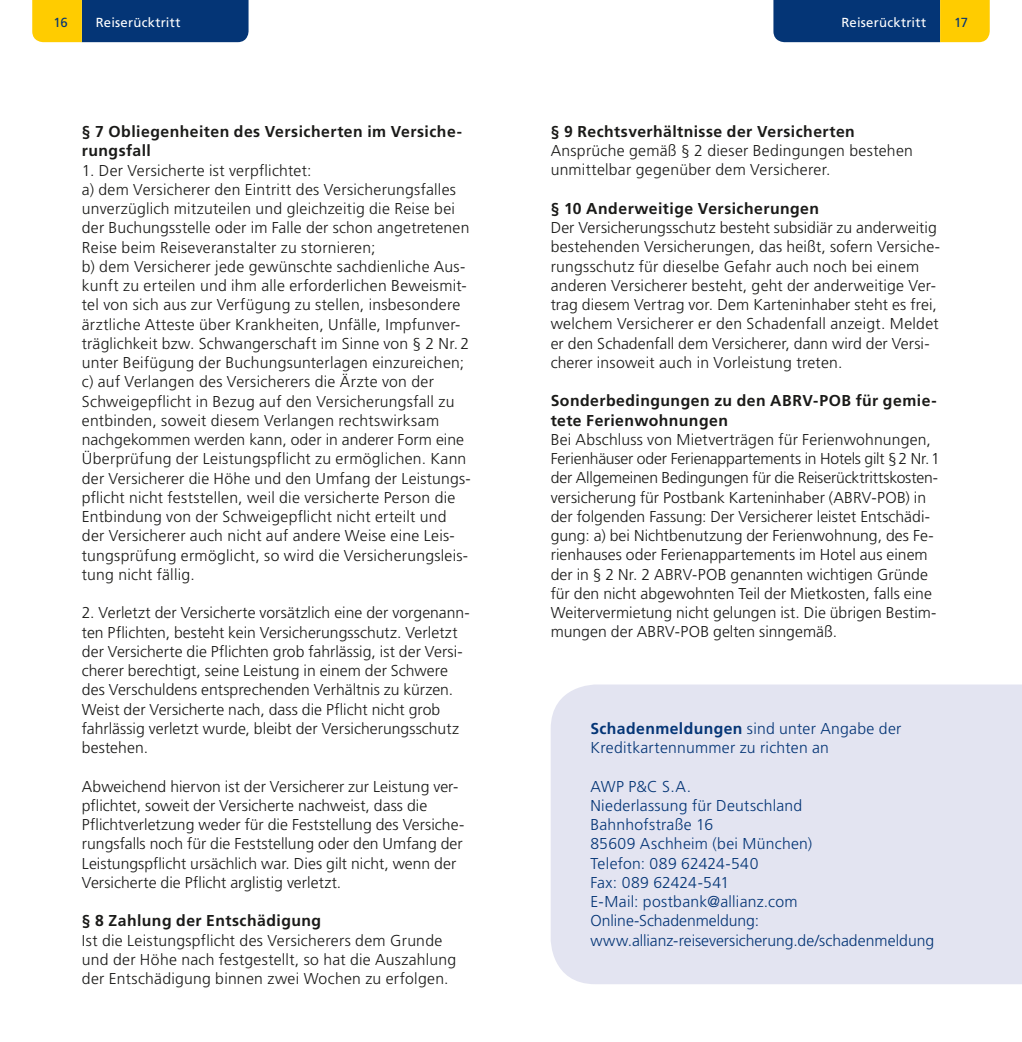
<style>
.page{position:relative;width:1022px;height:1042px;background:#fff}
.page>*{position:absolute;margin:0;border:0;box-sizing:border-box;transform-origin:0 0}
.t1{font:300 15.75px/19.2px "Frutiger LT Std";letter-spacing:.01em;color:#1a1a18}
.t2{font:300 15.75px/19.2px "Frutiger LT Std";letter-spacing:.015em;color:#043576}
.t3{font:700 15.75px/19.2px "Frutiger LT Std";letter-spacing:.03em;color:#1a1a18}
.t4{font:13.12px "Frutiger LT Std";letter-spacing:.015em;color:#fff}
.t5{font:13.12px "Frutiger LT Std";color:#043576}
.s1{font-weight:700}
</style>
<div class="page">
<svg style="left:32px;top:0;width:217px;height:42px;background:#3e585c"></svg>
<svg style="left:773px;top:0;width:217px;height:42px;background:#3e585c"></svg>
<div style="left:551px;top:684px;width:471px;height:300px;background:#e3e4f1"></div>
<p class="t5" style="left:54px;top:15px;width:16px">16</p>
<p class="t4" style="left:96px;top:15px;width:86px">Reiserücktritt</p>
<p class="t4" style="left:841px;top:15px;width:86px">Reiserücktritt</p>
<p class="t5" style="left:954px;top:15px;width:16px">17</p>
<p class="t3" style="left:82px;top:122px;width:382px">§ 7 Obliegenheiten des Versicherten im Versiche&shy;rungsfall</p>
<p class="t1" style="left:82px;top:161px;width:390px">1. Der Versicherte ist verpflichtet:<br>a) dem Versicherer den Eintritt des Versicherungsfalles unverzüglich mitzuteilen und gleichzeitig die Reise bei der Buchungsstelle oder im Falle der schon angetretenen Reise beim Reiseveranstalter zu stornieren;<br>b) dem Versicherer jede gewünschte sachdienliche Aus&shy;kunft zu erteilen und ihm alle erforderlichen Beweismit&shy;tel von sich aus zur Verfügung zu stellen, insbesondere ärztliche Atteste über Krankheiten, Unfälle, Impfunver&shy;träglichkeit bzw. Schwangerschaft im Sinne von § 2 Nr. 2 unter Beifügung der Buchungsunterlagen einzureichen; c) auf Verlangen des Versicherers die Ärzte von der Schweigepflicht in Bezug auf den Versicherungsfall zu entbinden, soweit diesem Verlangen rechtswirksam nachgekommen werden kann, oder in anderer Form eine Überprüfung der Leistungspflicht zu ermöglichen. Kann der Versicherer die Höhe und den Umfang der Leistungs&shy;pflicht nicht feststellen, weil die versicherte Person die Entbindung von der Schweigepflicht nicht erteilt und der Versicherer auch nicht auf andere Weise eine Leis&shy;tungsprüfung ermöglicht, so wird die Versicherungsleis&shy;tung nicht fällig.</p>
<p class="t1" style="left:82px;top:603px;width:389px">2. Verletzt der Versicherte vorsätzlich eine der vorgenann&shy;ten Pflichten, besteht kein Versicherungsschutz. Verletzt der Versicherte die Pflichten grob fahrlässig, ist der Versi&shy;cherer berechtigt, seine Leistung in einem der Schwere des Verschuldens entsprechenden Verhältnis zu kürzen.<br>Weist der Versicherte nach, dass die Pflicht nicht grob fahrlässig verletzt wurde, bleibt der Versicherungsschutz bestehen.</p>
<p class="t1" style="left:82px;top:777px;width:384px">Abweichend hiervon ist der Versicherer zur Leistung ver&shy;pflichtet, soweit der Versicherte nachweist, dass die Pflichtverletzung weder für die Feststellung des Versiche&shy;rungsfalls noch für die Feststellung oder den Umfang der Leistungspflicht ursächlich war. Dies gilt nicht, wenn der Versicherte die Pflicht arglistig verletzt.</p>
<p class="t3" style="left:82px;top:911px;width:241px">§ 8 Zahlung der Entschädigung</p>
<p class="t1" style="left:82px;top:931px;width:376px">Ist die Leistungspflicht des Versicherers dem Grunde und der Höhe nach festgestellt, so hat die Auszahlung der Entschädigung binnen zwei Wochen zu erfolgen.</p>
<p class="t3" style="left:551px;top:122px;width:306px">§ 9 Rechtsverhältnisse der Versicherten</p>
<p class="t1" style="left:551px;top:141px;width:364px">Ansprüche gemäß § 2 dieser Bedingungen bestehen unmittelbar gegenüber dem Versicherer.</p>
<p class="t3" style="left:551px;top:199px;width:270px">§ 10 Anderweitige Versicherungen</p>
<p class="t1" style="left:551px;top:218px;width:390px">Der Versicherungsschutz besteht subsidiär zu anderweitig bestehenden Versicherungen, das heißt, sofern Versiche&shy;rungsschutz für dieselbe Gefahr auch noch bei einem anderen Versicherer besteht, geht der anderweitige Ver&shy;trag diesem Vertrag vor. Dem Karteninhaber steht es frei, welchem Versicherer er den Schadenfall anzeigt. Meldet er den Schadenfall dem Versicherer, dann wird der Versi&shy;cherer insoweit auch in Vorleistung treten.</p>
<p class="t3" style="left:551px;top:391px;width:387px">Sonderbedingungen zu den ABRV-POB für gemie&shy;tete Ferienwohnungen</p>
<p class="t1" style="left:551px;top:430px;width:391px">Bei Abschluss von Mietverträgen für Ferienwohnungen, Ferienhäuser oder Ferienappartements in Hotels gilt §2 Nr.1 der Allgemeinen Bedingungen für die Reiserücktrittskosten&shy;versicherung für Postbank Karteninhaber (ABRV-POB) in der folgenden Fassung: Der Versicherer leistet Entschädi&shy;gung: a) bei Nichtbenutzung der Ferienwohnung, des Fe&shy;rienhauses oder Ferienappartements im Hotel aus einem der in § 2 Nr. 2 ABRV-POB genannten wichtigen Gründe für den nicht abgewohnten Teil der Mietkosten, falls eine Weitervermietung nicht gelungen ist. Die übrigen Bestim&shy;mungen der ABRV-POB gelten sinngemäß.</p>
<p class="t2" style="left:590px;top:719px;width:313px"><span class="s1">Schadenmeldungen</span> sind unter Angabe der<br>Kreditkartennummer zu richten an</p>
<p class="t2" style="left:590px;top:777px;width:345px">AWP P&amp;C S.A.<br>Niederlassung für Deutschland<br>Bahnhofstraße 16<br>85609 Aschheim (bei München)<br>Telefon: 089 62424-540<br>Fax: 089 62424-541<br>E-Mail: postbank@allianz.com<br>Online-Schadenmeldung: www.allianz-reiseversicherung.de/schadenmeldung</p>
</div>
